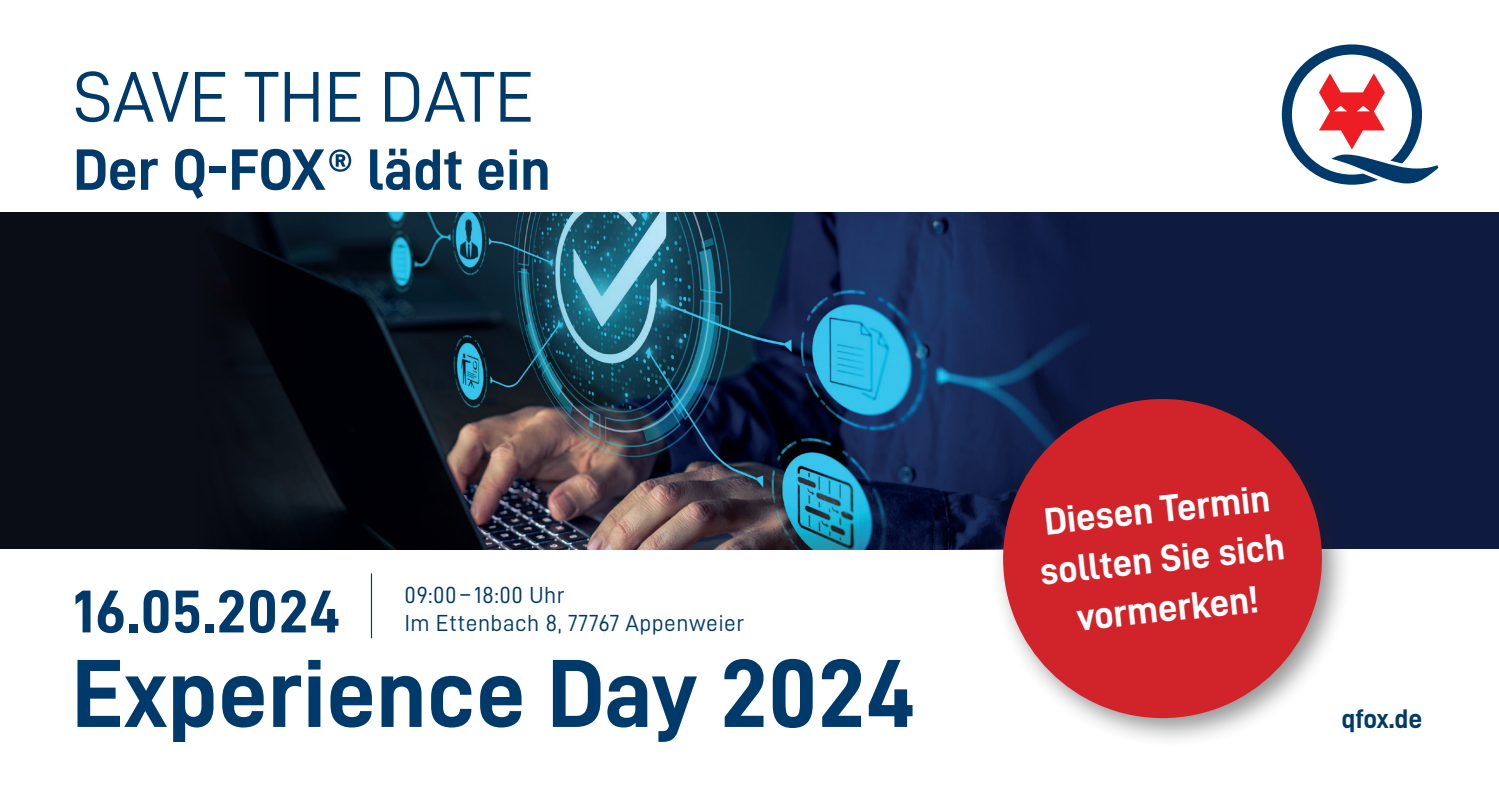
<style>
.page{position:relative;width:1499px;height:798px;background:#fff}
.page>*{position:absolute;margin:0;border:0;box-sizing:border-box;transform-origin:0 0}
.t1{font:96.98px "D DIN Bold";color:#003a6a}
.t2{font:72px "D DIN";color:#003a6a}
.t3{font:60.52px "D DIN Bold";letter-spacing:.01em;color:#003a6a}
.t4{font:58.5px "D DIN Bold";color:#003a6a}
.t5{font:38.25px/49.5px "D DIN Bold";color:#fff;text-align:center}
.t6{font:27px "D DIN Bold";letter-spacing:-.02em;color:#003a6a}
.t7{font:23.4px/27.9px "D DIN";letter-spacing:.02em;color:#003a6a}
</style>
<div class="page">
<div style="left:448px;top:212px;width:1051px;height:337px;background:#0e1a40"></div>
<div style="left:0;top:212px;width:1091px;height:337px;background:#0a0d15"></div>
<img style="left:228px;top:212px;width:862px;height:337px">
<hr style="left:371px;top:573px;width:1px;height:65px;background:#003a6a">
<svg style="left:1282px;top:44px;width:156px;height:141px"></svg>
<div style="left:991px;top:386px;width:361px;height:361px;background:#231f20;opacity:.48"></div>
<div style="left:1003px;top:399px;width:319px;height:318px;background:#d1232a;border-radius:50%"></div>
<h2 class="t2" style="left:73px;top:57px;width:462px">SAVE THE DATE</h2>
<h3 class="t4" style="left:73px;top:137px;width:479px">Der Q-FOX® lädt ein</h3>
<h3 class="t3" style="left:73px;top:577px;width:269px">16.05.2024</h3>
<p class="t7" style="left:404px;top:580px;width:341px">09:00– 18:00 Uhr<br>Im Ettenbach 8, 77767 Appenweier</p>
<h1 class="t1" style="left:72px;top:639px;width:846px">Experience Day 2024</h1>
<h3 class="t5" style="left:1032px;top:497px;width:247px;rotate:-6deg">Diesen Termin sollten Sie sich vormerken!</h3>
<p class="t6" style="left:1341px;top:703px;width:82px">qfox.de</p>
</div>
